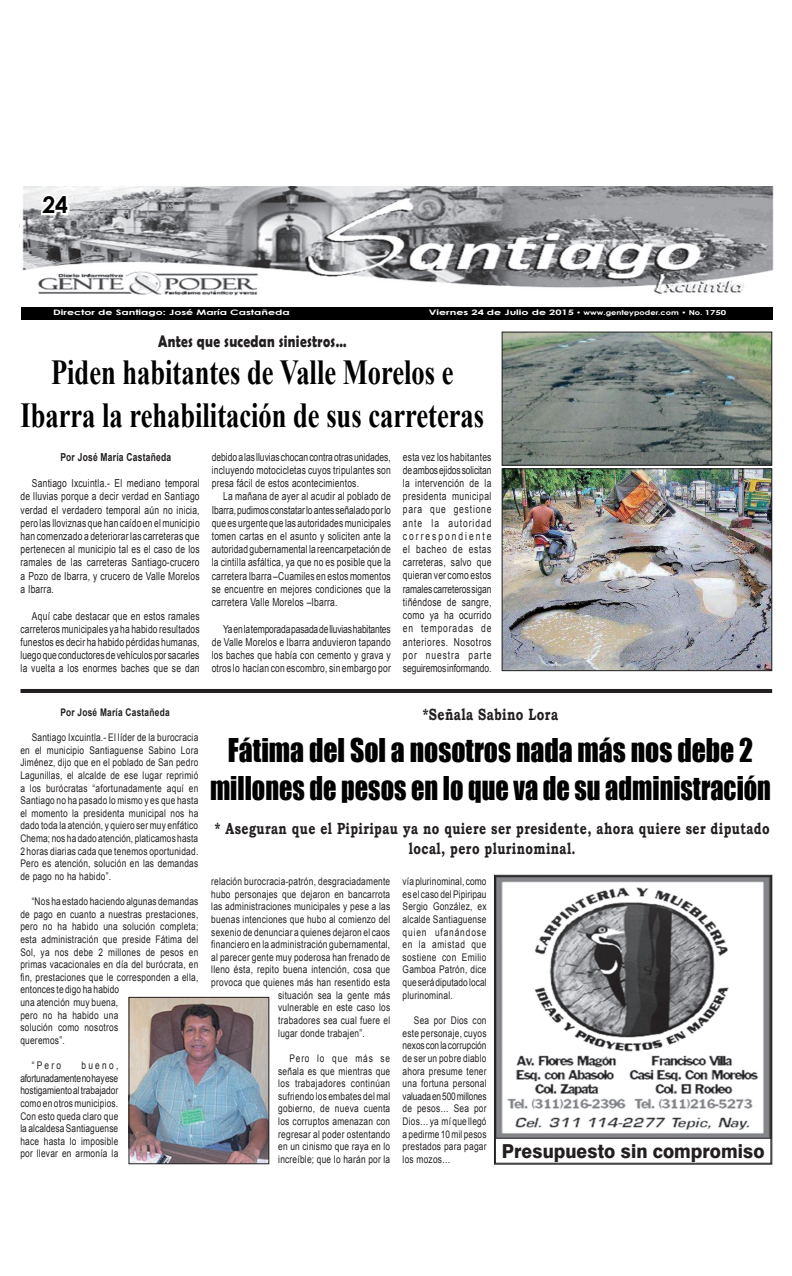
<style>
.page{position:relative;width:792px;height:1276px;background:#fff}
.page>*{position:absolute;margin:0;border:0;box-sizing:border-box;transform-origin:0 0}
.t1{font:700 35.1px/42.5px "Times New Roman";color:#000;text-align:center;scale:.76 1}
.t2{font:30.1px/37.7px "Impact";color:#000;text-align:center;scale:.92 1}
.t3{font:700 23px "Century Gothic";color:#000}
.t4{font:800 19.3px "Swiss 721 BT";color:#231f20;scale:.93 1}
.t5{font:700 16.8px "Berlin Sans FB Demi";letter-spacing:.025em;color:#231f20;scale:.8 1}
.t6{font:700 16.3px "Bookman Old Style";letter-spacing:.035em;color:#231f20;scale:.76 1}
.t7{font:700 16.1px/20.2px "Bookman Old Style";letter-spacing:.035em;color:#231f20;text-align:center;scale:.76 1}
.t8{font:11px/13.2px "Arial";letter-spacing:.03em;color:#231f20;text-align:justify;scale:.77 1}
.t9{font:700 11px "Arial";letter-spacing:.03em;color:#231f20;scale:.77 1}
.t10{font:10.5px/12.6px "Arial";letter-spacing:.03em;color:#231f20;text-align:justify;scale:.79 1}
.t11{font:700 10.5px "Arial";letter-spacing:.03em;color:#231f20;scale:.79 1}
.t12{font:700 7.5px "Century Gothic";color:#fff;scale:1.47 1}
.t13{font:700 6.8px "Century Gothic";color:#fff;scale:1.22 1}
.s1{font-size:7.5px}
</style>
<div class="page">
<svg style="left:501px;top:669px;width:62px;height:3px"></svg>
<img style="left:22px;top:187px;width:752px;height:107px">
<div style="left:21px;top:307px;width:752px;height:12px;background:#000"></div>
<hr style="left:20px;top:689px;width:752px;height:4px;background:#231f20">
<svg style="left:21px;top:294px;width:468px;height:26px"></svg>
<img style="left:504px;top:334px;width:266px;height:129px">
<div style="left:502px;top:332px;width:270px;height:133px;border:1px solid #231f20"></div>
<img style="left:504px;top:470px;width:266px;height:199px">
<div style="left:502px;top:468px;width:270px;height:203px;border:1px solid #231f20"></div>
<img style="left:130px;top:999px;width:137px;height:163px">
<div style="left:128px;top:997px;width:141px;height:167px;border:1px solid #231f20"></div>
<svg style="left:494px;top:875px;width:278px;height:289px"></svg>
<div style="left:495px;top:876px;width:276px;height:287px;border:1px solid #231f20"></div>
<svg style="left:502px;top:1143px;width:263px;height:20px"></svg>
<svg style="left:19px;top:186px;width:243px;height:42px"></svg>
<h3 class="t3" style="left:42px;top:187px;width:27px">24</h3>
<p class="t12" style="left:53px;top:306px;width:162px">Director de Santiago: José María Castañeda</p>
<p class="t13" style="left:429px;top:307px;width:245px"><span class="s1">Viernes 24 de Julio de 2015</span> • www.genteypoder.com • No. 1750</p>
<h3 class="t5" style="left:158px;top:332px;width:237px">Antes que sucedan siniestros…</h3>
<h1 class="t1" style="left:20px;top:350px;width:612px">Piden habitantes de Valle Morelos e<br>Ibarra la rehabilitación de sus carreteras</h1>
<p class="t9" style="left:60px;top:449px;width:146px">Por José María Castañeda</p>
<p class="t8" style="left:21px;top:477px;width:234px;text-indent:11px">Santiago Ixcuintla.- El mediano temporal de lluvias porque a decir verdad en Santiago verdad el verdadero temporal aún no inicia, pero las lloviznas que han caído en el municipio han comenzado a deteriorar las carreteras que pertenecen al municipio tal es el caso de los ramales de las carreteras Santiago-crucero a Pozo de Ibarra, y crucero de Valle Morelos a Ibarra.</p>
<p class="t8" style="left:21px;top:609px;width:234px;text-indent:11px">Aquí cabe destacar que en estos ramales carreteros municipales ya ha habido resultados funestos es decir ha habido pérdidas humanas, luego que conductores de vehículos por sacarles la vuelta a los enormes baches que se dan</p>
<p class="t8" style="left:212px;top:450px;width:234px">debido a las lluvias chocan contra otras unidades, incluyendo motocicletas cuyos tripulantes son presa fácil de estos acontecimientos.</p>
<p class="t8" style="left:212px;top:490px;width:234px;text-indent:11px">La mañana de ayer al acudir al poblado de Ibarra, pudimos constatar lo antes señalado por lo que es urgente que las autoridades municipales tomen cartas en el asunto y soliciten ante la autoridad gubernamental la reencarpetación de la cintilla asfáltica, ya que no es posible que la carretera Ibarra –Cuamiles en estos momentos se encuentre en mejores condiciones que la carretera Valle Morelos –Ibarra.</p>
<p class="t8" style="left:212px;top:622px;width:234px;text-indent:11px">Ya en la temporada pasada de lluvias habitantes de Valle Morelos e Ibarra anduvieron tapando los baches que había con cemento y grava y otros lo hacían con escombro, sin embargo por</p>
<p class="t8" style="left:403px;top:450px;width:117px">esta vez los habitantes de ambos ejidos solicitan la intervención de la presidenta municipal para que gestione ante la autoridad correspondiente el bacheo de estas carreteras, salvo que quieran ver como estos ramales carreteros sigan tiñéndose de sangre, como ya ha ocurrido en temporadas de anteriores. Nosotros por nuestra parte seguiremos informando.</p>
<p class="t11" style="left:60px;top:705px;width:140px">Por José María Castañeda</p>
<p class="t10" style="left:20px;top:731px;width:227px;text-indent:11px">Santiago Ixcuintla.- El líder de la burocracia en el municipio Santiaguense Sabino Lora Jiménez, dijo que en el poblado de San pedro Lagunillas, el alcalde de ese lugar reprimió a los burócratas “afortunadamente aquí en Santiago no ha pasado lo mismo y es que hasta el momento la presidenta municipal nos ha dado toda la atención, y quiero ser muy enfático Chema; nos ha dado atención, platicamos hasta 2 horas diarias cada que tenemos oportunidad.<br>Pero es atención, solución en las demandas de pago no ha habido”.</p>
<p class="t10" style="left:20px;top:895px;width:227px;text-align:left;text-indent:11px">“Nos ha estado haciendo algunas demandas de pago en cuanto a nuestras prestaciones, pero no ha habido una solución completa; esta administración que preside Fátima del Sol, ya nos debe 2 millones de pesos en primas vacacionales en día del burócrata, en fin, prestaciones que le corresponden a ella, entonces te digo ha habido<br>una atención muy buena,<br>pero no ha habido una<br>solución como nosotros<br>queremos”.</p>
<p class="t10" style="left:32px;top:1059px;width:39px">“Pero</p>
<p class="t10" style="left:20px;top:1059px;width:126px;text-indent:61px">bueno, afortunadamente no hay ese hostigamiento al trabajador como en otros municipios.<br>Con esto queda claro que la alcaldesa Santiaguense hace hasta lo imposible por llevar en armonía la</p>
<h3 class="t6" style="left:423px;top:702px;width:180px">*Señala Sabino Lora</h3>
<h2 class="t2" style="left:210px;top:730px;width:611px">Fátima del Sol a nosotros nada más nos debe 2 millones de pesos en lo que va de su administración</h2>
<h3 class="t7" style="left:215px;top:818px;width:731px">* Aseguran que el Pipiripau ya no quiere ser presidente, ahora quiere ser diputado local, pero plurinominal.</h3>
<p class="t10" style="left:211px;top:875px;width:228px">relación burocracia-patrón, desgraciadamente</p>
<p class="t10" style="left:211px;top:888px;width:228px">hubo personajes que dejaron en bancarrota</p>
<p class="t10" style="left:211px;top:900px;width:228px">las administraciones municipales y pese a las</p>
<p class="t10" style="left:211px;top:913px;width:228px">buenas intenciones que hubo al comienzo del</p>
<p class="t10" style="left:211px;top:926px;width:228px">sexenio de denunciar a quienes dejaron el caos</p>
<p class="t10" style="left:211px;top:938px;width:228px">financiero en la administración gubernamental,</p>
<p class="t10" style="left:211px;top:951px;width:228px">al parecer gente muy poderosa han frenado de</p>
<p class="t10" style="left:211px;top:963px;width:228px">lleno ésta, repito buena intención, cosa que</p>
<p class="t10" style="left:211px;top:976px;width:228px">provoca que quienes más han resentido esta</p>
<p class="t10" style="left:278px;top:989px;width:143px">situación sea la gente más</p>
<p class="t10" style="left:278px;top:1001px;width:143px">vulnerable en este caso los</p>
<p class="t10" style="left:278px;top:1014px;width:143px">trabadores sea cual fuere el</p>
<p class="t10" style="left:278px;top:1026px;width:111px">lugar donde trabajen”.</p>
<p class="t10" style="left:278px;top:1052px;width:143px;text-indent:11px">Pero lo que más se señala es que mientras que los trabajadores continúan sufriendo los embates del mal gobierno, de nueva cuenta los corruptos amenazan con regresar al poder ostentando en un cinismo que raya en lo increíble; que lo harán por la</p>
<p class="t10" style="left:403px;top:875px;width:108px">vía plurinominal, como es el caso del Pipiripau Sergio González, ex alcalde Santiaguense quien ufanándose en la amistad que sostiene con Emilio Gamboa Patrón, dice que será diputado local plurinominal.</p>
<p class="t10" style="left:403px;top:1014px;width:108px;text-indent:11px">Sea por Dios con este personaje, cuyos nexos con la corrupción de ser un pobre diablo ahora presume tener una fortuna personal valuada en 500 millones de pesos… Sea por Dios… ya mí que llegó a pedirme 10 mil pesos prestados para pagar los mozos…</p>
<h3 class="t4" style="left:502px;top:1139px;width:284px">Presupuesto sin compromiso</h3>
</div>
